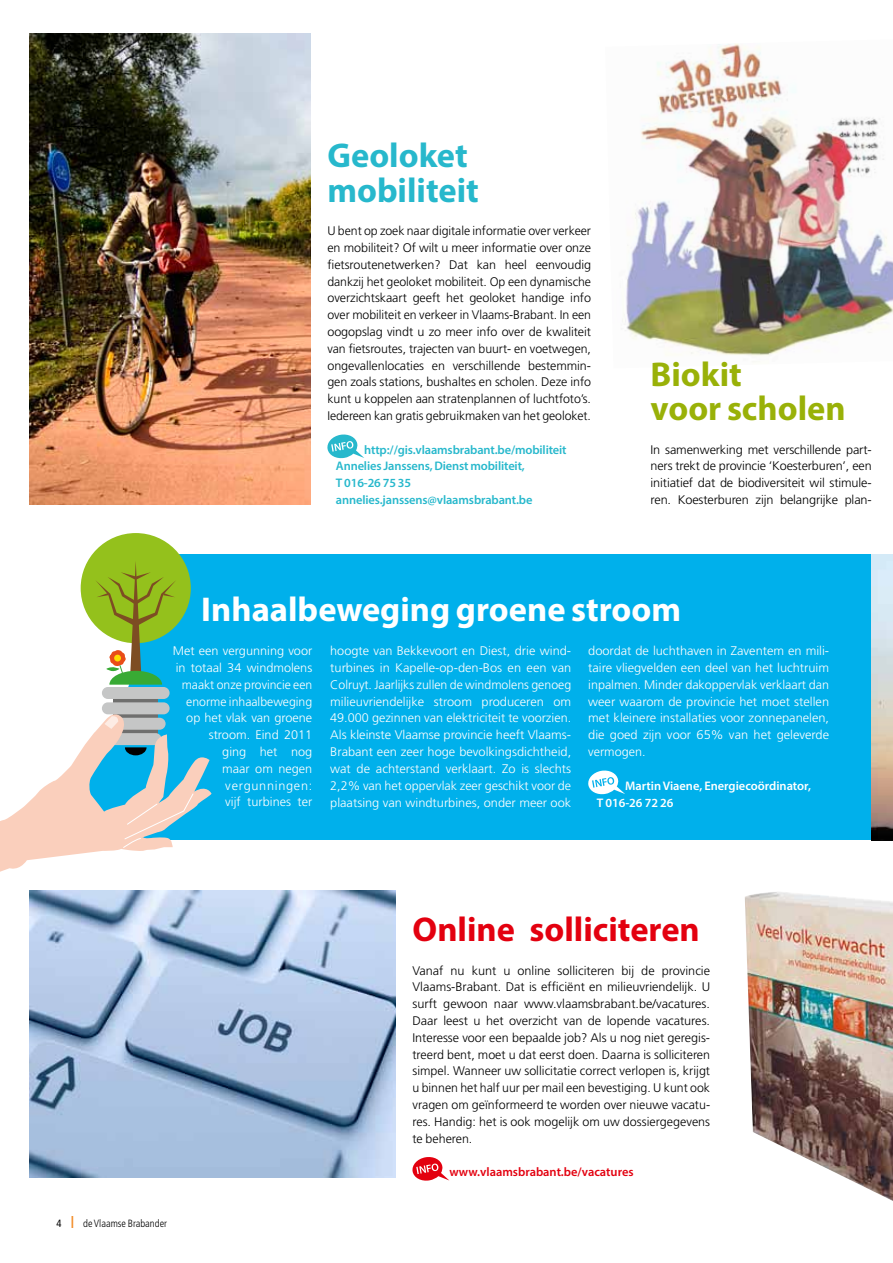
<style>
.page{position:relative;width:893px;height:1263px;background:#fff}
.page>*{position:absolute;margin:0;border:0;box-sizing:border-box;transform-origin:0 0}
.t1{font:700 34.5px "Myriad Pro";color:#fff}
.t2{font:700 34.5px/34.5px "Myriad Pro";color:#27b8cc}
.t3{font:700 34.5px "Myriad Pro";color:#e3000f}
.t4{font:700 34.5px/34.5px "Myriad Pro";color:#99b108}
.t5{font:300 12.45px/16.8px "Frutiger LT";letter-spacing:-.005em;color:#000;text-align:justify}
.t6{font:300 12.45px/16.8px "Frutiger LT";color:#fff;text-align:justify}
.t7{font:600 12.45px/16.8px "Myriad Pro";letter-spacing:-.01em;color:#27b8cc}
.t8{font:600 12.45px/16.8px "Myriad Pro";color:#fff}
.t9{font:600 12.45px "Myriad Pro";color:#e3000f}
.t10{font:300 condensed 10.5px "Frutiger LT";color:#000}
.s1{font-weight:400}
.s2{font-weight:900;font-stretch:normal;font-size:12px;color:#f28d28}
</style>
<div class="page">
<img style="left:30px;top:34px;width:280px;height:470px">
<div style="left:72px;top:554px;width:800px;height:286px;background:#00b0eb"></div>
<img style="left:872px;top:554px;width:21px;height:286px">
<svg style="left:412px;top:1157px;width:37px;height:24px"></svg>
<img style="left:622px;top:43px;width:271px;height:319px">
<img style="left:745px;top:892px;width:148px;height:309px">
<svg style="left:327px;top:434px;width:37px;height:25px"></svg>
<svg style="left:588px;top:770px;width:37px;height:25px"></svg>
<svg style="left:0;top:533px;width:212px;height:339px"></svg>
<img style="left:30px;top:890px;width:365px;height:287px">
<h1 class="t2" style="left:327px;top:137px;width:153px">Geoloket mobiliteit</h1>
<p class="t5" style="left:327px;top:223px;width:265px">U bent op zoek naar digitale informatie over verkeer en mobiliteit? Of wilt u meer informatie over onze fietsroutenetwerken? Dat kan heel eenvoudig dankzij het geoloket mobiliteit. Op een dynamische overzichtskaart geeft het geoloket handige info over mobiliteit en verkeer in Vlaams-Brabant. In een oogopslag vindt u zo meer info over de kwaliteit van fietsroutes, trajecten van buurt- en voetwegen, ongevallenlocaties en verschillende bestemmin&shy;gen zoals stations, bushaltes en scholen. Deze info kunt u koppelen aan stratenplannen of luchtfoto’s.<br>Iedereen kan gratis gebruikmaken van het geoloket.</p>
<p class="t7" style="left:336px;top:441px;width:232px;text-indent:28px">http://gis.vlaamsbrabant.be/mobiliteit Annelies Janssens, Dienst mobiliteit,<br>T 016-26 75 35 annelies.janssens@vlaamsbrabant.be</p>
<h1 class="t4" style="left:651px;top:356px;width:196px">Biokit<br>voor scholen</h1>
<p class="t5" style="left:651px;top:441px;width:223px">In samenwerking met verschillende part&shy;ners trekt de provincie ‘Koesterburen’, een initiatief dat de biodiversiteit wil stimule&shy;ren. Koesterburen zijn belangrijke plan-</p>
<h1 class="t1" style="left:201px;top:587px;width:481px">Inhaalbeweging groene stroom</h1>
<p class="t6" style="left:173px;top:643px;width:141px;text-align:right">Met een vergunning voor in totaal 34 windmolens maakt onze provincie een enorme inhaalbeweging op het vlak van groene stroom. Eind 2011<br>ging het nog<br>maar om negen vergunningen:<br>vijf turbines ter</p>
<p class="t6" style="left:330px;top:643px;width:242px">hoogte van Bekkevoort en Diest, drie wind&shy;turbines in Kapelle-op-den-Bos en een van Colruyt. Jaarlijks zullen de windmolens genoeg milieuvriendelijke stroom produceren om 49.000 gezinnen van elektriciteit te voorzien.<br>Als kleinste Vlaamse provincie heeft Vlaams-Brabant een zeer hoge bevolkingsdichtheid, wat de achterstand verklaart. Zo is slechts 2,2% van het oppervlak zeer geschikt voor de plaatsing van windturbines, onder meer ook</p>
<p class="t6" style="left:588px;top:643px;width:242px">doordat de luchthaven in Zaventem en mili&shy;taire vliegvelden een deel van het luchtruim inpalmen. Minder dakoppervlak verklaart dan weer waarom de provincie het moet stellen met kleinere installaties voor zonnepanelen, die goed zijn voor 65% van het geleverde vermogen.</p>
<p class="t8" style="left:597px;top:777px;width:216px;text-indent:28px">Martin Viaene, Energiecoördinator,<br>T 016-26 72 26</p>
<h1 class="t3" style="left:412px;top:907px;width:289px">Online solliciteren</h1>
<p class="t10" style="left:56px;top:1217px;width:112px"><span class="s1">4</span> <span class="s2">|</span> de Vlaamse Brabander</p>
<p class="t5" style="left:412px;top:962px;width:299px">Vanaf nu kunt u online solliciteren bij de provincie Vlaams-Brabant. Dat is efficiënt en milieuvriendelijk. U surft gewoon naar www.vlaamsbrabant.be/vacatures.<br>Daar leest u het overzicht van de lopende vacatures.<br>Interesse voor een bepaalde job? Als u nog niet geregis&shy;treerd bent, moet u dat eerst doen. Daarna is solliciteren simpel. Wanneer uw sollicitatie correct verlopen is, krijgt u binnen het half uur per mail een bevestiging. U kunt ook vragen om geïnformeerd te worden over nieuwe vacatu&shy;res. Handig: het is ook mogelijk om uw dossiergegevens te beheren.</p>
<p class="t9" style="left:449px;top:1164px;width:186px">www.vlaamsbrabant.be/vacatures</p>
</div>
